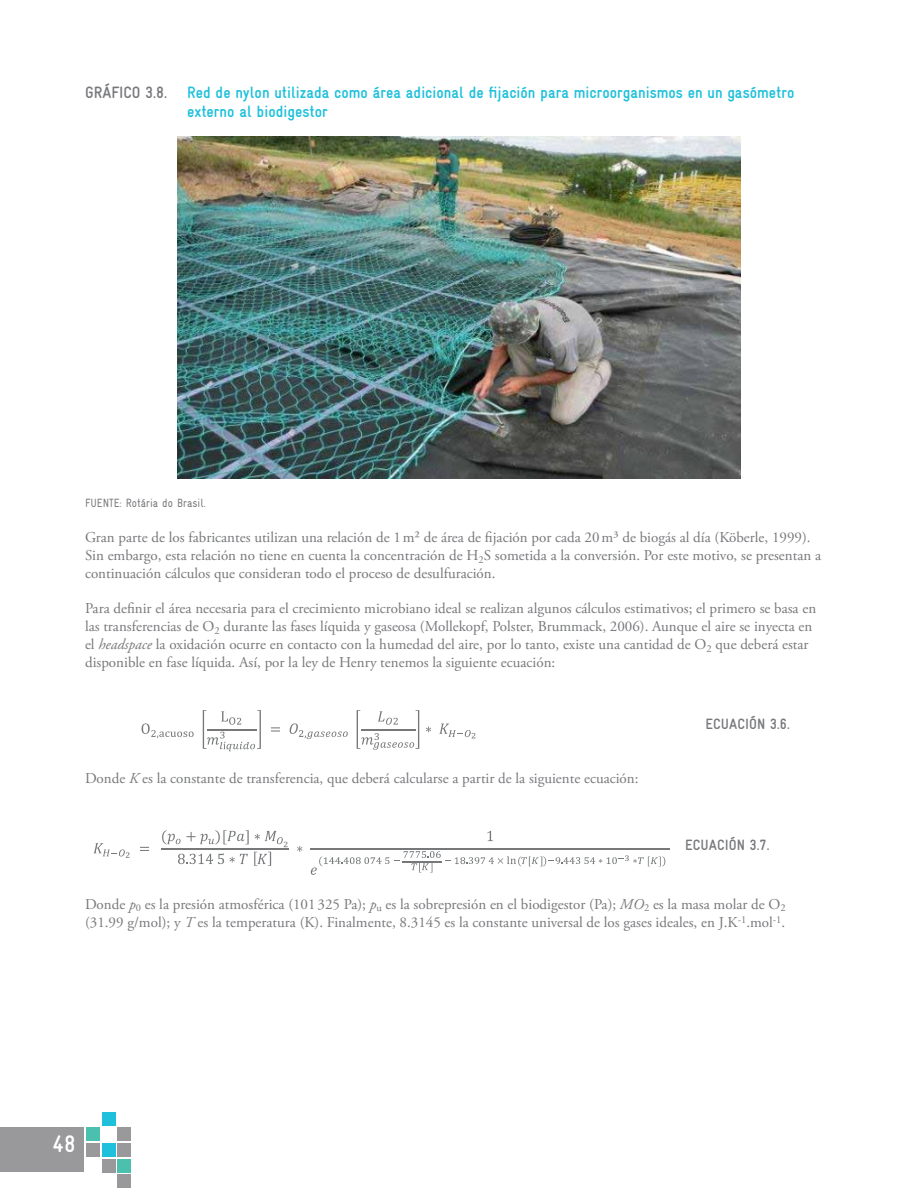
<style>
.page{position:relative;width:918px;height:1188px;background:#fff}
.page>*{position:absolute;margin:0;border:0;box-sizing:border-box;transform-origin:0 0}
.t1{font:700 condensed 24px "GIZ Gravur Pro";color:#fff}
.t2{font:700 condensed 16.5px/18.8px "GIZ Gravur Pro";color:#1fc0db}
.t3{font:15px/18px "Adobe Garamond Pro";color:#77787b}
.t4{font:700 condensed 15px "GIZ Gravur Pro";letter-spacing:.01em;color:#77787b}
.t5{font:condensed 12px "GIZ Gravur Pro";color:#77787b;scale:.95 1}
.s1{color:#77787b}
.s2{font-style:italic}
</style>
<div class="page">
<div style="left:86px;top:1128px;width:14px;height:13px;background:#4bc0af"></div>
<div style="left:117px;top:1159px;width:14px;height:13px;background:#4bc0af"></div>
<div style="left:102px;top:1112px;width:13px;height:13px;background:#1fc0db"></div>
<div style="left:102px;top:1143px;width:13px;height:14px;background:#1fc0db"></div>
<div style="left:0;top:1128px;width:83px;height:44px;background:#99999c"></div>
<div style="left:117px;top:1128px;width:14px;height:13px;background:#99999c"></div>
<div style="left:102px;top:1159px;width:13px;height:13px;background:#99999c"></div>
<div style="left:86px;top:1143px;width:14px;height:14px;background:#99999c"></div>
<div style="left:117px;top:1175px;width:14px;height:13px;background:#99999c"></div>
<div style="left:117px;top:1143px;width:14px;height:14px;background:#99999c"></div>
<img style="left:178px;top:137px;width:562px;height:342px">
<svg style="left:142px;top:723px;width:52px;height:15px"></svg>
<svg style="left:203px;top:710px;width:58px;height:41px"></svg>
<svg style="left:271px;top:727px;width:9px;height:5px"></svg>
<svg style="left:290px;top:723px;width:58px;height:16px"></svg>
<svg style="left:357px;top:710px;width:62px;height:40px"></svg>
<svg style="left:426px;top:727px;width:5px;height:5px"></svg>
<svg style="left:439px;top:724px;width:36px;height:14px"></svg>
<svg style="left:93px;top:843px;width:36px;height:15px"></svg>
<svg style="left:140px;top:847px;width:9px;height:4px"></svg>
<svg style="left:161px;top:830px;width:128px;height:36px"></svg>
<svg style="left:297px;top:846px;width:5px;height:6px"></svg>
<svg style="left:487px;top:831px;width:6px;height:10px"></svg>
<svg style="left:310px;top:849px;width:359px;height:26px"></svg>
<p class="t2" style="left:187px;top:83px;width:609px;text-indent:-102px"><span class="s1">GRÁFICO 3.8.</span> Red de nylon utilizada como área adicional de fijación para microorganismos en un gasómetro externo al biodigestor</p>
<p class="t5" style="left:85px;top:496px;width:129px">FUENTE: Rotária do Brasil.</p>
<p class="t3" style="left:85px;top:529px;width:738px">Gran parte de los fabricantes utilizan una relación de 1m² de área de fijación por cada 20m³ de biogás al día (Köberle, 1999).<br>Sin embargo, esta relación no tiene en cuenta la concentración de H<sub>2</sub>S sometida a la conversión. Por este motivo, se presentan a continuación cálculos que consideran todo el proceso de desulfuración.</p>
<p class="t3" style="left:85px;top:600px;width:733px">Para definir el área necesaria para el crecimiento microbiano ideal se realizan algunos cálculos estimativos; el primero se basa en las transferencias de O<sub>2</sub> durante las fases líquida y gaseosa (Mollekopf, Polster, Brummack, 2006). Aunque el aire se inyecta en el <span class="s2">headspace</span> la oxidación ocurre en contacto con la humedad del aire, por lo tanto, existe una cantidad de O<sub>2</sub> que deberá estar disponible en fase líquida. Así, por la ley de Henry tenemos la siguiente ecuación:</p>
<p class="t3" style="left:85px;top:770px;width:555px">Donde <span class="s2">K</span> es la constante de transferencia, que deberá calcularse a partir de la siguiente ecuación:</p>
<p class="t4" style="left:705px;top:715px;width:86px">ECUACIÓN 3.6.</p>
<p class="t4" style="left:685px;top:836px;width:86px">ECUACIÓN 3.7.</p>
<p class="t3" style="left:85px;top:896px;width:702px">Donde <span class="s2">p</span><sub>0</sub> es la presión atmosférica (101 325 Pa); <span class="s2">p</span><sub>u</sub> es la sobrepresión en el biodigestor (Pa); <span class="s2">MO</span><sub>2</sub> es la masa molar de O<sub>2 </sub>(31.99 g/mol); y <span class="s2">T</span> es la temperatura (K). Finalmente, 8.3145 es la constante universal de los gases ideales, en J.K<sup>-1</sup>.mol<sup>-1</sup>.</p>
<h1 class="t1" style="left:53px;top:1130px;width:25px">48</h1>
</div>
